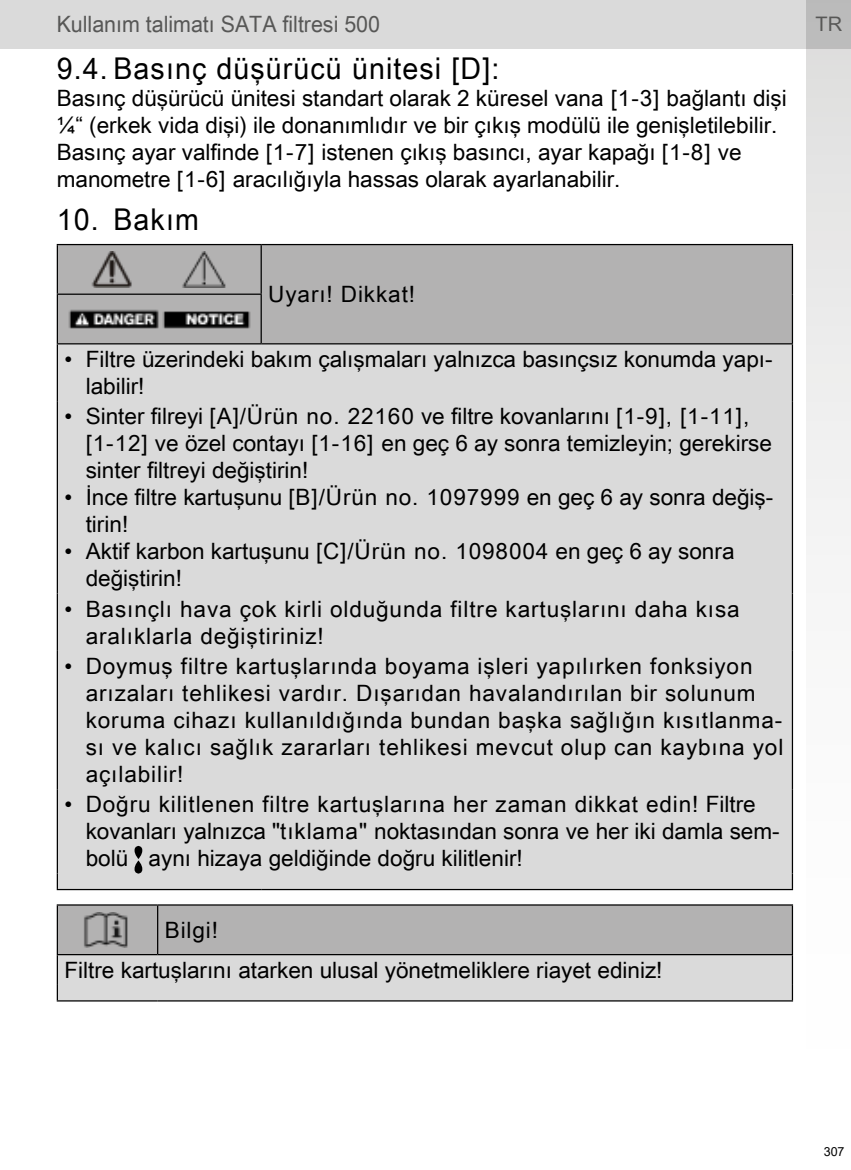
<style>
.page{position:relative;width:851px;height:1170px;background:#fff}
.page>*{position:absolute;margin:0;border:0;box-sizing:border-box;transform-origin:0 0}
.t1{font:30px "Arial Unicode MS";letter-spacing:.04em;color:#000;scale:.95 1}
.t2{font:22.5px/27px "Arial Unicode MS";color:#000}
.t3{font:22.5px/27px "Arial Unicode MS";letter-spacing:.04em;color:#000}
.t4{font:22.5px "Arial Unicode MS";color:#575756;scale:.95 1}
.t5{font:20px "Arial Unicode MS";color:#575756}
.t6{font:12.5px "Arial";color:#000}
</style>
<div class="page">
<div style="left:0;top:0;width:850px;height:49px;background:#dadada"></div>
<svg style="left:806px;top:0;width:44px;height:555px"></svg>
<div style="left:58px;top:245px;width:733px;height:98px;background:#b3b2b2"></div>
<div style="left:58px;top:344px;width:733px;height:544px;background:#dadada"></div>
<hr style="left:57px;top:344px;width:1px;height:57px;background:#000">
<hr style="left:791px;top:344px;width:2px;height:57px;background:#000">
<hr style="left:57px;top:401px;width:1px;height:192px;background:#000">
<hr style="left:791px;top:401px;width:2px;height:192px;background:#000">
<hr style="left:57px;top:244px;width:204px;height:1px;background:#000">
<hr style="left:57px;top:245px;width:1px;height:48px;background:#000">
<hr style="left:261px;top:244px;width:532px;height:1px;background:#000">
<hr style="left:260px;top:245px;width:2px;height:48px;background:#000">
<hr style="left:791px;top:245px;width:2px;height:49px;background:#000">
<hr style="left:57px;top:293px;width:205px;height:2px;background:#000">
<hr style="left:57px;top:295px;width:1px;height:48px;background:#000">
<hr style="left:260px;top:295px;width:2px;height:48px;background:#000">
<hr style="left:791px;top:294px;width:2px;height:49px;background:#000">
<hr style="left:57px;top:343px;width:204px;height:1px;background:#000">
<hr style="left:261px;top:343px;width:532px;height:1px;background:#000">
<hr style="left:57px;top:593px;width:1px;height:57px;background:#000">
<hr style="left:791px;top:593px;width:2px;height:57px;background:#000">
<hr style="left:57px;top:650px;width:1px;height:139px;background:#000">
<hr style="left:791px;top:650px;width:2px;height:139px;background:#000">
<hr style="left:57px;top:789px;width:1px;height:84px;background:#000">
<hr style="left:791px;top:789px;width:2px;height:84px;background:#000">
<svg style="left:57px;top:873px;width:1px;height:15px"></svg>
<svg style="left:791px;top:873px;width:2px;height:15px"></svg>
<hr style="left:57px;top:888px;width:204px;height:2px;background:#000">
<hr style="left:261px;top:888px;width:532px;height:2px;background:#000">
<img style="left:67px;top:252px;width:184px;height:35px">
<img style="left:67px;top:301px;width:184px;height:36px">
<svg style="left:134px;top:845px;width:8px;height:13px"></svg>
<svg style="left:134px;top:860px;width:8px;height:13px"></svg>
<svg style="left:57px;top:904px;width:736px;height:96px;background:#c0bfbf"></svg>
<hr style="left:57px;top:1000px;width:101px;height:1px;background:#000">
<hr style="left:158px;top:1000px;width:635px;height:1px;background:#000">
<img style="left:61px;top:912px;width:92px;height:35px">
<p class="t4" style="left:57px;top:8px;width:342px">Kullanım talimatı SATA filtresi 500</p>
<p class="t5" style="left:815px;top:10px;width:28px">TR</p>
<h1 class="t1" style="left:57px;top:46px;width:467px">9.4. Basınç düşürücü ünitesi [D]:</h1>
<p class="t2" style="left:57px;top:84px;width:731px">Basınç düşürücü ünitesi standart olarak 2 küresel vana [1-3] bağlantı dişi ¼“ (erkek vida dişi) ile donanımlıdır ve bir çıkış modülü ile genişletilebilir.<br>Basınç ayar valfinde [1-7] istenen çıkış basıncı, ayar kapağı [1-8] ve manometre [1-6] aracılığıyla hassas olarak ayarlanabilir.</p>
<h1 class="t1" style="left:57px;top:197px;width:151px">10. Bakım</h1>
<p class="t3" style="left:268px;top:280px;width:148px">Uyarı! Dikkat!</p>
<p class="t2" style="left:86px;top:345px;width:688px;text-indent:-21px">• Filtre üzerindeki bakım çalışmaları yalnızca basınçsız konumda yapı&shy;labilir!</p>
<p class="t2" style="left:86px;top:402px;width:687px;text-indent:-21px">• Sinter filreyi [A]/Ürün no. 22160 ve filtre kovanlarını [1-9], [1-11], [1-12] ve özel contayı [1-16] en geç 6 ay sonra temizleyin; gerekirse sinter filtreyi değiştirin!</p>
<p class="t2" style="left:86px;top:483px;width:689px;text-indent:-21px">• İnce filtre kartuşunu [B]/Ürün no. 1097999 en geç 6 ay sonra değiş&shy;tirin!</p>
<p class="t2" style="left:86px;top:537px;width:650px;text-indent:-21px">• Aktif karbon kartuşunu [C]/Ürün no. 1098004 en geç 6 ay sonra değiştirin!</p>
<p class="t3" style="left:86px;top:594px;width:655px;text-indent:-21px">• Basınçlı hava çok kirli olduğunda filtre kartuşlarını daha kısa aralıklarla değiştiriniz!</p>
<p class="t3" style="left:86px;top:652px;width:699px;text-indent:-21px">• Doymuş filtre kartuşlarında boyama işleri yapılırken fonksiyon arızaları tehlikesi vardır. Dışarıdan havalandırılan bir solunum koruma cihazı kullanıldığında bundan başka sağlığın kısıtlanma&shy;sı ve kalıcı sağlık zararları tehlikesi mevcut olup can kaybına yol açılabilir!</p>
<p class="t2" style="left:86px;top:790px;width:695px;text-indent:-21px">• Doğru kilitlenen filtre kartuşlarına her zaman dikkat edin! Filtre kovanları yalnızca "tıklama" noktasından sonra ve her iki damla sem&shy;bolü aynı hizaya geldiğinde doğru kilitlenir!</p>
<p class="t2" style="left:64px;top:909px;width:599px;line-height:40px;text-indent:100px">Bilgi!<br>Filtre kartuşlarını atarken ulusal yönetmeliklere riayet ediniz!</p>
<p class="t6" style="left:823px;top:1143px;width:22px">307</p>
</div>
